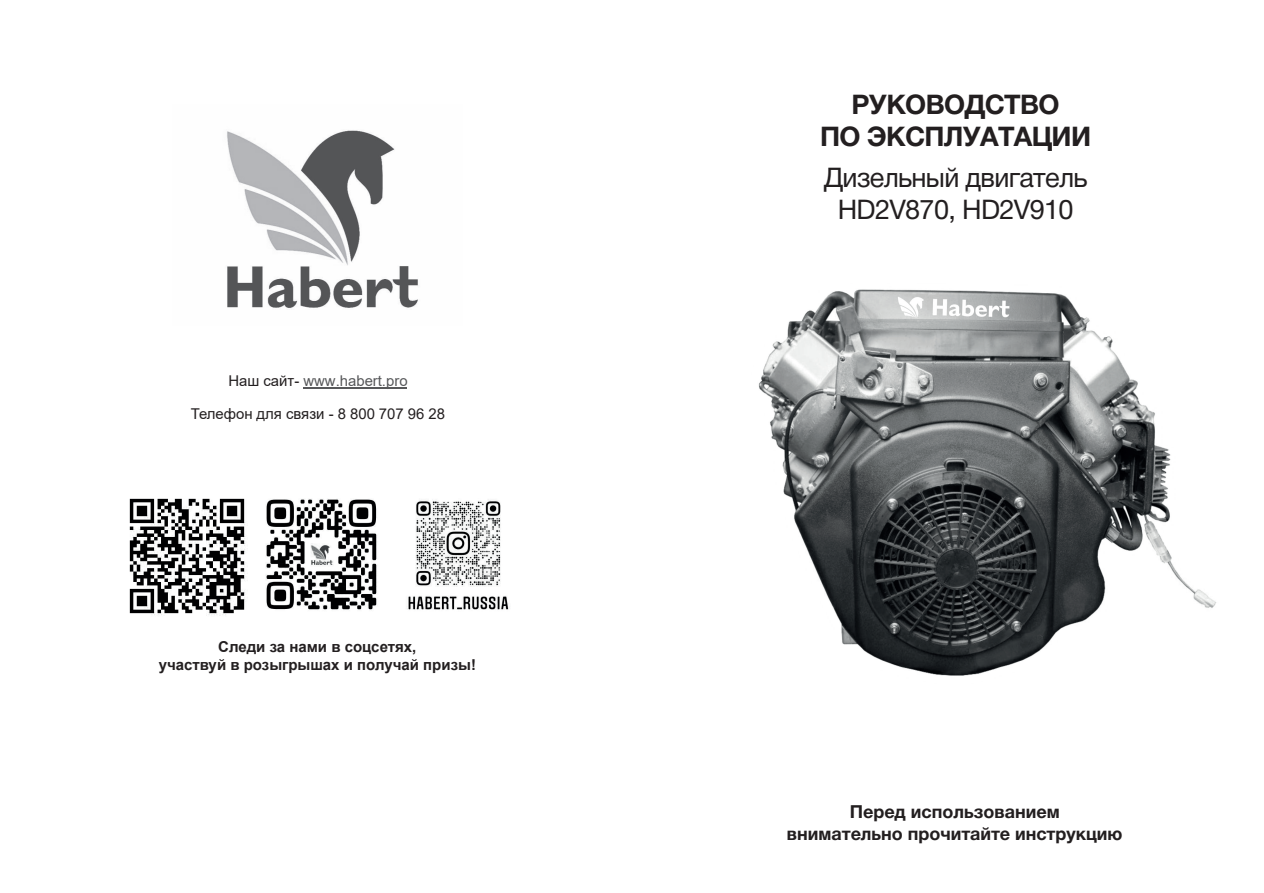
<style>
.page{position:relative;width:1264px;height:893px;background:#fff}
.page>*{position:absolute;margin:0;border:0;box-sizing:border-box;transform-origin:0 0}
.t1{font:27.15px/32.5px "Helvetica Neue Cyr";letter-spacing:-.025em;color:#231f20;text-align:center}
.t2{font:700 27.15px/32.5px "Helvetica Neue Cyr";letter-spacing:-.025em;color:#231f20;text-align:center}
.t3{font:700 18px/22.5px "Helvetica Neue Cyr";color:#231f20;text-align:center}
.t4{font:700 15px/18px "Arial";color:#231f20;text-align:center}
.t5{font:14.85px "Arial";color:#231f20}
.t6{font:14.85px "Arial";color:#57585a}
.s1{color:#231f20}
</style>
<div class="page">
<hr style="left:303px;top:387px;width:104px;height:1px;background:#57585a">
<img style="left:227px;top:130px;width:191px;height:178px">
<img style="left:266px;top:499px;width:111px;height:111px">
<img style="left:407px;top:499px;width:103px;height:111px">
<img style="left:129px;top:498px;width:117px;height:118px">
<img style="left:758px;top:289px;width:458px;height:387px">
<p class="t6" style="left:228px;top:370px;width:181px"><span class="s1">Наш сайт-</span> www.habert.pro</p>
<p class="t5" style="left:191px;top:403px;width:256px">Телефон для связи - 8 800 707 96 28</p>
<p class="t4" style="left:159px;top:638px;width:319px">Следи за нами в соцсетях,<br>участвуй в розыгрышах и получай призы!</p>
<h1 class="t2" style="left:819px;top:88px;width:272px">РУКОВОДСТВО<br>ПО ЭКСПЛУАТАЦИИ</h1>
<h1 class="t1" style="left:823px;top:161px;width:265px">Дизельный двигатель<br>HD2V870, HD2V910</h1>
<p class="t3" style="left:786px;top:800px;width:337px">Перед использованием<br>внимательно прочитайте инструкцию</p>
</div>
